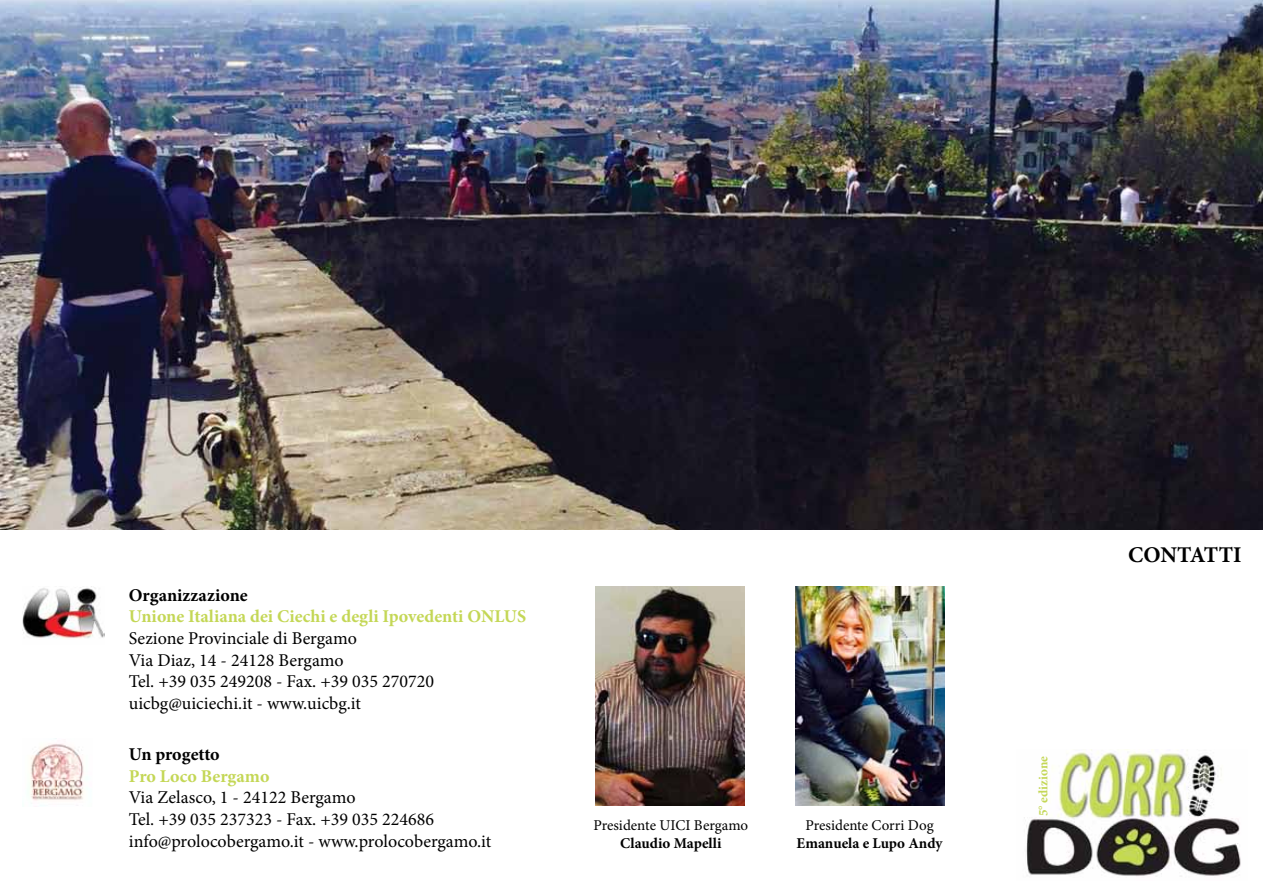
<style>
.page{position:relative;width:1263px;height:893px;background:#fff}
.page>*{position:absolute;margin:0;border:0;box-sizing:border-box;transform-origin:0 0}
.t1{font:700 22.5px "Minion Pro";color:#000}
.t2{font:18px/21.6px "Minion Pro";color:#000}
.t3{font:700 18px "Minion Pro";color:#c4d756}
.t4{font:700 18px "Minion Pro";color:#000}
.t5{font:15px "Minion Pro";color:#000}
.t6{font:700 15px "Minion Pro";color:#000}
.t7{font:700 13.05px "Minion Pro";color:#c4d756}
</style>
<div class="page">
<img style="left:1024px;top:750px;width:217px;height:127px">
<img style="left:23px;top:586px;width:81px;height:53px">
<img style="left:30px;top:738px;width:54px;height:68px">
<img style="left:595px;top:586px;width:149px;height:219px">
<img style="left:795px;top:586px;width:149px;height:219px">
<img style="left:0;top:0;width:1263px;height:529px">
<p class="t4" style="left:129px;top:582px;width:120px">Organizzazione</p>
<p class="t3" style="left:129px;top:604px;width:399px">Unione Italiana dei Ciechi e degli Ipovedenti ONLUS</p>
<p class="t2" style="left:129px;top:627px;width:307px">Sezione Provinciale di Bergamo<br>Via Diaz, 14 - 24128 Bergamo<br>Tel. +39 035 249208 - Fax. +39 035 270720 uicbg@uiciechi.it - www.uicbg.it</p>
<p class="t4" style="left:129px;top:742px;width:92px">Un progetto</p>
<p class="t3" style="left:129px;top:763px;width:142px">Pro Loco Bergamo</p>
<p class="t2" style="left:129px;top:787px;width:364px">Via Zelasco, 1 - 24122 Bergamo<br>Tel. +39 035 237323 - Fax. +39 035 224686 info@prolocobergamo.it - www.prolocobergamo.it</p>
<p class="t5" style="left:593px;top:815px;width:156px">Presidente UICI Bergamo</p>
<p class="t6" style="left:620px;top:832px;width:103px">Claudio Mapelli</p>
<p class="t5" style="left:805px;top:815px;width:130px">Presidente Corri Dog</p>
<p class="t6" style="left:797px;top:832px;width:147px">Emanuela e Lupo Andy</p>
<p class="t7" style="left:1034px;top:816px;width:62px;rotate:-90deg">5° edizione</p>
<p class="t1" style="left:1128px;top:539px;width:115px">CONTATTI</p>
</div>
